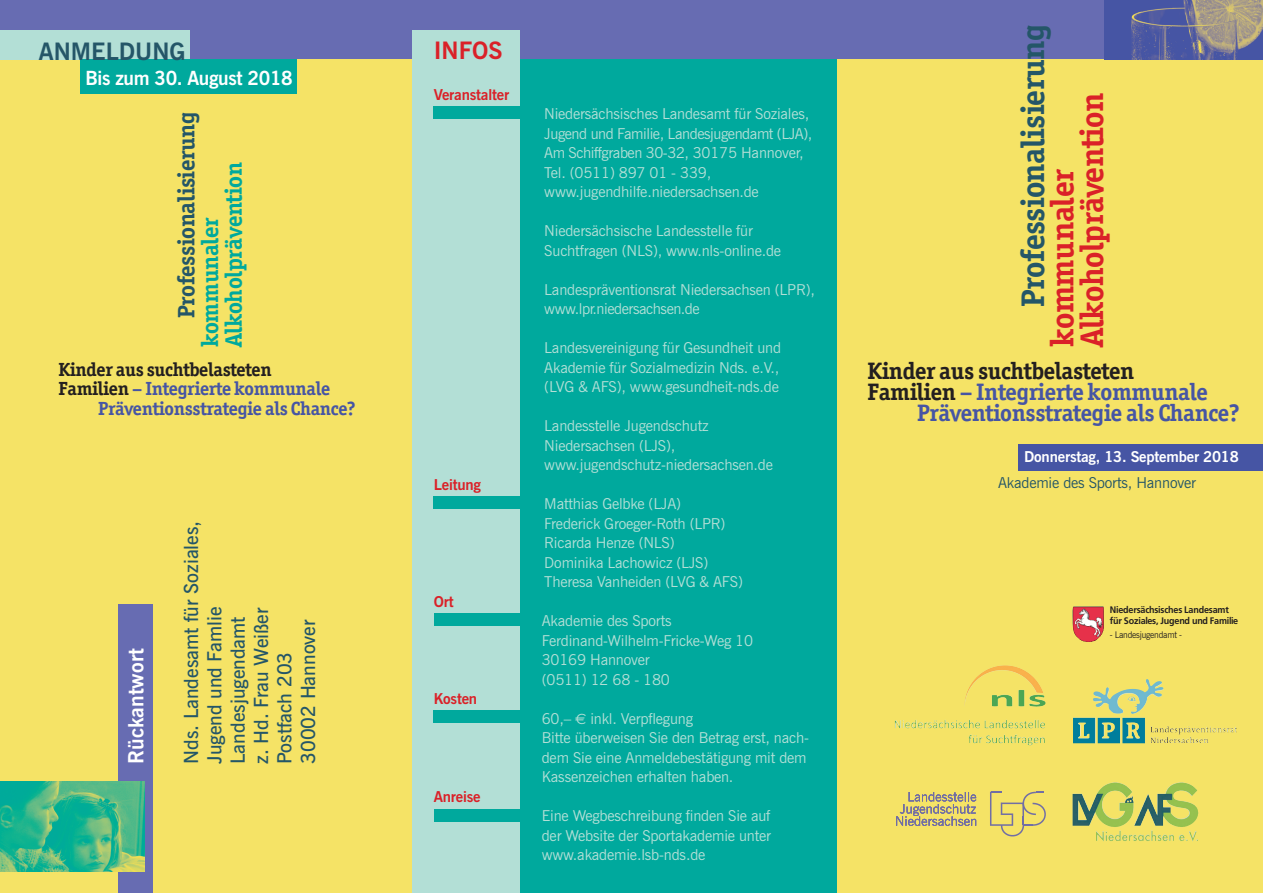
<style>
.page{position:relative;width:1263px;height:893px;background:#fff}
.page>*{position:absolute;margin:0;border:0;box-sizing:border-box;transform-origin:0 0}
.t1{font:700 33px/29.5px "Officina Serif";letter-spacing:-.015em;color:#da2128}
.t2{font:700 33px "Officina Serif";letter-spacing:-.015em;color:#245668}
.t3{font:700 24px "Officina Serif";letter-spacing:-.015em;color:#4655a4}
.t4{font:700 24px/23.7px "Officina Serif";letter-spacing:-.015em;color:#00a99d}
.t5{font:700 24px "Officina Serif";letter-spacing:-.015em;color:#231f20}
.t6{font:700 24px "Officina Serif";letter-spacing:-.015em;color:#245668}
.t7{font:700 24px "News Gothic BT";color:#245668}
.t8{font:700 24px "News Gothic BT";color:#da2128}
.t9{font:700 21px "News Gothic BT";color:#fff}
.t10{font:600 19.5px/23.4px "News Gothic BT";color:#245668}
.t11{font:700 19.5px "News Gothic BT";letter-spacing:-.02em;color:#fff}
.t12{font:700 19.2px "Officina Serif";letter-spacing:-.015em;color:#4655a4}
.t13{font:700 19.2px "Officina Serif";letter-spacing:-.015em;color:#231f20}
.t14{font:15px/19.5px "News Gothic BT";letter-spacing:-.01em;color:#b3dfd6}
.t15{font:700 15px "News Gothic BT";letter-spacing:-.01em;color:#da2128}
.t16{font:700 15px "News Gothic BT";letter-spacing:-.01em;color:#fff}
.t17{font:15px "News Gothic BT";letter-spacing:-.01em;color:#245668}
.t18{font:700 9.45px/10.9px "Frutiger";letter-spacing:-.02em;color:#231f20;scale:.95 1}
.t19{font:9.15px "News Gothic BT";letter-spacing:-.025em;color:#231f20;scale:.95 1}
.s1{color:#231f20}
.s2{font-family:"Euro Sans"}
</style>
<div class="page">
<div style="left:0;top:0;width:1263px;height:60px;background:#676cb2"></div>
<div style="left:0;top:60px;width:412px;height:833px;background:#f5e366"></div>
<div style="left:520px;top:60px;width:318px;height:833px;background:#00a99d"></div>
<div style="left:412px;top:30px;width:108px;height:863px;background:#b3dfd6"></div>
<div style="left:838px;top:60px;width:425px;height:833px;background:#f5e366"></div>
<div style="left:0;top:30px;width:190px;height:30px;background:#b3dfd6"></div>
<div style="left:1018px;top:444px;width:245px;height:27px;background:#4655a4"></div>
<div style="left:119px;top:604px;width:34px;height:289px;background:#676cb2"></div>
<img style="left:0;top:782px;width:145px;height:90px">
<svg style="left:1155px;top:687px;width:8px;height:9px"></svg>
<img style="left:1017px;top:673px;width:26px;height:20px">
<img style="left:1102px;top:786px;width:30px;height:33px">
<img style="left:1105px;top:0;width:158px;height:60px">
<img style="left:1073px;top:607px;width:31px;height:35px">
<svg style="left:990px;top:792px;width:56px;height:44px"></svg>
<svg style="left:896px;top:792px;width:80px;height:34px"></svg>
<div style="left:81px;top:60px;width:216px;height:34px;background:#00a99d"></div>
<div style="left:434px;top:496px;width:88px;height:13px;background:#00a99d"></div>
<div style="left:434px;top:613px;width:90px;height:13px;background:#00a99d"></div>
<div style="left:434px;top:711px;width:91px;height:12px;background:#00a99d"></div>
<div style="left:434px;top:809px;width:94px;height:13px;background:#00a99d"></div>
<div style="left:434px;top:106px;width:88px;height:12px;background:#00a99d"></div>
<h2 class="t7" style="left:39px;top:42px;width:148px">ANMELDUNG</h2>
<h3 class="t11" style="left:85px;top:71px;width:209px">Bis zum 30. August 2018</h3>
<h2 class="t6" style="left:177px;top:318px;width:208px;rotate:-90deg">Professionalisierung</h2>
<h2 class="t4" style="left:200px;top:347px;width:186px;rotate:-90deg">kommunaler<br>Alkoholprävention</h2>
<p class="t13" style="left:59px;top:362px;width:215px">Kinder aus suchtbelasteten</p>
<p class="t12" style="left:59px;top:381px;width:273px"><span class="s1">Familien</span> – Integrierte kommunale</p>
<p class="t12" style="left:98px;top:401px;width:259px">Präventionsstrategie als Chance?</p>
<h3 class="t9" style="left:128px;top:764px;width:117px;rotate:-90deg">Rückantwort</h3>
<h3 class="t10" style="left:181px;top:764px;width:245px;rotate:-90deg">Nds. Landesamt für Soziales,<br>Jugend und Famlie<br>Landesjugendamt<br>z. Hd. Frau Weißer<br>Postfach 203<br>30002 Hannover</h3>
<h2 class="t8" style="left:434px;top:42px;width:70px">INFOS</h2>
<p class="t15" style="left:434px;top:89px;width:77px">Veranstalter</p>
<p class="t15" style="left:434px;top:479px;width:49px">Leitung</p>
<p class="t15" style="left:434px;top:596px;width:22px">Ort</p>
<p class="t15" style="left:434px;top:693px;width:45px">Kosten</p>
<p class="t15" style="left:434px;top:791px;width:48px">Anreise</p>
<p class="t14" style="left:544px;top:105px;width:270px">Niedersächsisches Landesamt für Soziales, Jugend und Familie, Landesjugendamt (LJA), Am Schiffgraben 30-32, 30175 Hannover, Tel. (0511) 897 01 - 339, www.jugendhilfe.niedersachsen.de</p>
<p class="t14" style="left:544px;top:222px;width:238px">Niedersächsische Landesstelle für<br>Suchtfragen (NLS), www.nls-online.de</p>
<p class="t14" style="left:544px;top:281px;width:272px">Landespräventionsrat Niedersachsen (LPR), www.lpr.niedersachsen.de</p>
<p class="t14" style="left:544px;top:339px;width:238px">Landesvereinigung für Gesundheit und<br>Akademie für Sozialmedizin Nds. e.V., (LVG &amp; AFS), www.gesundheit-nds.de</p>
<p class="t14" style="left:544px;top:417px;width:230px">Landesstelle Jugendschutz<br>Niedersachsen (LJS), www.jugendschutz-niedersachsen.de</p>
<p class="t14" style="left:544px;top:495px;width:200px">Matthias Gelbke (LJA)<br>Frederick Groeger-Roth (LPR)<br>Ricarda Henze (NLS)<br>Dominika Lachowicz (LJS)<br>Theresa Vanheiden (LVG &amp; AFS)</p>
<p class="t14" style="left:542px;top:612px;width:213px">Akademie des Sports<br>Ferdinand-Wilhelm-Fricke-Weg 10<br>30169 Hannover<br>(0511) 12 68 - 180</p>
<p class="t14" style="left:542px;top:710px;width:269px">60,– <span class="s2">€</span> inkl. Verpflegung<br>Bitte überweisen Sie den Betrag erst, nach&shy;dem Sie eine Anmeldebestätigung mit dem Kassenzeichen erhalten haben.</p>
<p class="t14" style="left:542px;top:807px;width:231px;text-align:justify">Eine Wegbeschreibung finden Sie auf der Website der Sportakademie unter www.akademie.lsb-nds.de</p>
<h1 class="t2" style="left:1020px;top:307px;width:285px;rotate:-90deg">Professionalisierung</h1>
<h1 class="t1" style="left:1050px;top:347px;width:256px;rotate:-90deg">kommunaler<br>Alkoholprävention</h1>
<h2 class="t5" style="left:867px;top:362px;width:268px">Kinder aus suchtbelasteten</h2>
<h2 class="t3" style="left:867px;top:383px;width:342px"><span class="s1">Familien</span> – Integrierte kommunale</h2>
<h2 class="t3" style="left:917px;top:404px;width:324px">Präventionsstrategie als Chance?</h2>
<p class="t16" style="left:1024px;top:451px;width:216px">Donnerstag, 13. September 2018</p>
<p class="t17" style="left:998px;top:477px;width:199px">Akademie des Sports, Hannover</p>
<p class="t18" style="left:1110px;top:605px;width:137px">Niedersächsisches Landesamt für Soziales, Jugend und Familie</p>
<p class="t19" style="left:1110px;top:631px;width:77px">- Landesjugendamt -</p>
</div>
